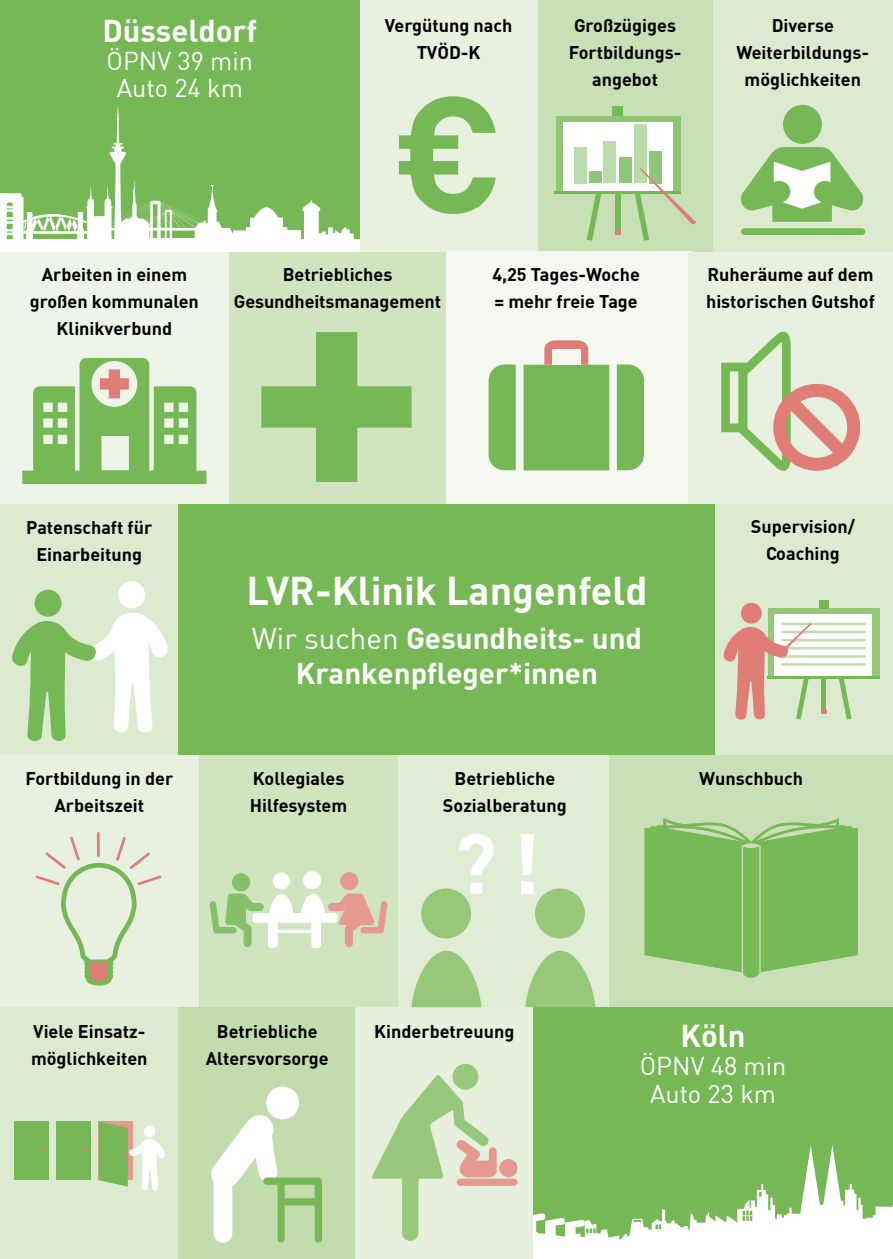
<style>
.page{position:relative;width:893px;height:1259px;background:#fff}
.page>*{position:absolute;margin:0;border:0;box-sizing:border-box;transform-origin:0 0}
.t1{font:700 39.3px "DIN";color:#fff}
.t2{font:700 30.9px "DIN";color:#fff}
.t3{font:700 29.4px/35.4px "DIN";color:#fff;text-align:center}
.t4{font:25.2px/27.9px "DIN";color:#fff;text-align:center}
.t5{font:700 18px/27px "DIN";color:#000;text-align:center}
.s1{font-weight:400}
</style>
<div class="page">
<div style="left:178px;top:993px;width:178px;height:266px;background:#c2dcae"></div>
<div style="left:533px;top:964px;width:360px;height:286px;background:#75b855"></div>
<div style="left:0;top:989px;width:178px;height:270px;background:#dcebd0"></div>
<div style="left:710px;top:503px;width:183px;height:252px;background:#dcebd0"></div>
<div style="left:0;top:503px;width:179px;height:252px;background:#dcebd0"></div>
<div style="left:537px;top:0;width:178px;height:256px;background:#c9e0b6"></div>
<div style="left:0;top:0;width:360px;height:243px;background:#75b855"></div>
<div style="left:360px;top:0;width:178px;height:257px;background:#e8f1e0"></div>
<div style="left:0;top:252px;width:230px;height:251px;background:#eef5e8"></div>
<div style="left:229px;top:252px;width:220px;height:251px;background:#cfe4bf"></div>
<div style="left:446px;top:252px;width:246px;height:254px;background:#f4f8f0"></div>
<div style="left:688px;top:252px;width:205px;height:251px;background:#e8f1e0"></div>
<div style="left:179px;top:503px;width:536px;height:252px;background:#75b855"></div>
<div style="left:713px;top:0;width:180px;height:252px;background:#dcebd0"></div>
<div style="left:0;top:239px;width:360px;height:13px;background:#fff"></div>
<svg style="left:0;top:106px;width:354px;height:133px"></svg>
<div style="left:355px;top:1002px;width:178px;height:257px;background:#e6f0dd"></div>
<div style="left:0;top:755px;width:199px;height:252px;background:#e8f1e0"></div>
<div style="left:199px;top:755px;width:199px;height:252px;background:#cfe4bf"></div>
<div style="left:398px;top:755px;width:212px;height:252px;background:#dfedd5"></div>
<div style="left:609px;top:755px;width:284px;height:252px;background:#c9e0b6"></div>
<svg style="left:399px;top:96px;width:97px;height:118px"></svg>
<div style="left:556px;top:116px;width:125px;height:76px;background:#8ec472"></div>
<div style="left:563px;top:122px;width:109px;height:70px;background:#fff"></div>
<hr style="left:554px;top:192px;width:127px;height:2px;background:#75b855">
<svg style="left:587px;top:194px;width:14px;height:47px"></svg>
<div style="left:612px;top:106px;width:11px;height:10px;background:#75b855"></div>
<div style="left:574px;top:147px;width:12px;height:36px;background:#badbaa"></div>
<div style="left:589px;top:171px;width:12px;height:12px;background:#90c677"></div>
<div style="left:604px;top:141px;width:12px;height:42px;background:#badbaa"></div>
<div style="left:634px;top:124px;width:12px;height:59px;background:#badbaa"></div>
<svg style="left:615px;top:147px;width:81px;height:94px"></svg>
<svg style="left:22px;top:358px;width:184px;height:126px"></svg>
<svg style="left:209px;top:871px;width:179px;height:77px"></svg>
<svg style="left:411px;top:950px;width:70px;height:57px"></svg>
<div style="left:421px;top:888px;width:50px;height:50px;background:#97c778;border-radius:50%"></div>
<svg style="left:525px;top:950px;width:70px;height:57px"></svg>
<div style="left:535px;top:888px;width:50px;height:50px;background:#97c778;border-radius:50%"></div>
<svg style="left:459px;top:834px;width:35px;height:60px"></svg>
<svg style="left:521px;top:834px;width:13px;height:60px"></svg>
<div style="left:14px;top:1121px;width:35px;height:59px;background:#75b855"></div>
<svg style="left:41px;top:1146px;width:4px;height:4px"></svg>
<div style="left:57px;top:1121px;width:34px;height:59px;background:#75b855"></div>
<svg style="left:83px;top:1146px;width:4px;height:4px"></svg>
<svg style="left:99px;top:1121px;width:66px;height:69px"></svg>
<div style="left:144px;top:1125px;width:11px;height:12px;background:#fff;border-radius:50%"></div>
<div style="left:266px;top:1086px;width:33px;height:33px;background:#fff;border-radius:50%"></div>
<svg style="left:211px;top:1115px;width:67px;height:128px"></svg>
<div style="left:263px;top:1177px;width:58px;height:7px;background:#75b855;border-radius:4px"></div>
<div style="left:315px;top:1177px;width:7px;height:65px;background:#75b855;border-radius:4px"></div>
<div style="left:277px;top:1177px;width:8px;height:65px;background:#75b855;border-radius:4px"></div>
<div style="left:279px;top:1198px;width:42px;height:7px;background:#75b855;border-radius:4px"></div>
<svg style="left:453px;top:1063px;width:25px;height:26px"></svg>
<svg style="left:372px;top:1074px;width:521px;height:176px"></svg>
<svg style="left:261px;top:332px;width:151px;height:150px"></svg>
<hr style="left:97px;top:833px;width:3px;height:22px;background:#df7d76">
<svg style="left:35px;top:834px;width:127px;height:151px"></svg>
<svg style="left:489px;top:364px;width:27px;height:106px"></svg>
<div style="left:617px;top:364px;width:27px;height:106px;background:#75b855"></div>
<svg style="left:524px;top:340px;width:85px;height:130px"></svg>
<div style="left:552px;top:349px;width:28px;height:16px;background:#f4f8f0"></div>
<div style="left:784px;top:106px;width:37px;height:37px;background:#75b855;border-radius:50%"></div>
<div style="left:783px;top:105px;width:39px;height:39px;border:1px solid #75b855;border-radius:50%"></div>
<svg style="left:740px;top:147px;width:124px;height:75px"></svg>
<div style="left:742px;top:229px;width:122px;height:5px;background:#75b855;border-radius:3px"></div>
<div style="left:741px;top:228px;width:124px;height:7px;border:1px solid #75b855;border-radius:3px"></div>
<div style="left:721px;top:363px;width:26px;height:69px;border:9px solid #75b855"></div>
<svg style="left:731px;top:331px;width:130px;height:140px"></svg>
<div style="left:768px;top:608px;width:111px;height:68px;background:#94c77a"></div>
<div style="left:775px;top:614px;width:97px;height:62px;background:#fff"></div>
<hr style="left:767px;top:676px;width:113px;height:2px;background:#75b855">
<svg style="left:839px;top:678px;width:12px;height:41px"></svg>
<div style="left:819px;top:600px;width:9px;height:8px;background:#75b855"></div>
<hr style="left:781px;top:622px;width:85px;height:3px;background:#c2dcae">
<hr style="left:781px;top:639px;width:85px;height:2px;background:#c2dcae">
<hr style="left:781px;top:655px;width:85px;height:3px;background:#c2dcae">
<hr style="left:781px;top:631px;width:85px;height:2px;background:#c2dcae">
<hr style="left:781px;top:647px;width:85px;height:2px;background:#c2dcae">
<hr style="left:781px;top:663px;width:85px;height:2px;background:#c2dcae">
<div style="left:741px;top:603px;width:21px;height:20px;background:#df7d76;border-radius:50%"></div>
<svg style="left:723px;top:612px;width:103px;height:107px"></svg>
<svg style="left:644px;top:818px;width:214px;height:160px"></svg>
<hr style="left:759px;top:845px;width:1px;height:127px;background:#c9e0b6">
<hr style="left:742px;top:845px;width:1px;height:127px;background:#c9e0b6">
<div style="left:118px;top:581px;width:27px;height:27px;background:#fff;border-radius:50%"></div>
<svg style="left:12px;top:609px;width:156px;height:132px"></svg>
<div style="left:35px;top:590px;width:27px;height:26px;background:#75b855;border-radius:50%"></div>
<h2 class="t2" style="left:103px;top:10px;width:156px">Düsseldorf</h2>
<h3 class="t4" style="left:107px;top:46px;width:148px">ÖPNV 39 min<br>Auto 24 km</h3>
<p class="t5" style="left:385px;top:11px;width:129px">Vergütung nach<br>TVÖD-K</p>
<p class="t5" style="left:569px;top:11px;width:114px">Großzügiges<br>Fortbildungs&shy;angebot</p>
<p class="t5" style="left:736px;top:11px;width:132px">Diverse<br>Weiterbildungs&shy;möglichkeiten</p>
<p class="t5" style="left:30px;top:260px;width:171px">Arbeiten in einem großen kommunalen<br>Klinikverbund</p>
<p class="t5" style="left:234px;top:260px;width:209px">Betriebliches<br>Gesundheitsmanagement</p>
<p class="t5" style="left:706px;top:260px;width:170px;text-align:left">Ruheräume auf dem historischen Gutshof</p>
<p class="t5" style="left:492px;top:260px;width:149px;text-align:left">4,25 Tages-Woche = mehr freie Tage</p>
<p class="t5" style="left:26px;top:513px;width:128px">Patenschaft für<br>Einarbeitung</p>
<h1 class="t1" style="left:247px;top:565px;width:402px">LVR-Klinik Langenfeld</h1>
<h3 class="t3" style="left:252px;top:619px;width:392px"><span class="s1">Wir suchen</span> Gesundheits- und<br>Krankenpfleger*innen</h3>
<p class="t5" style="left:751px;top:512px;width:106px">Supervision/<br>Coaching</p>
<p class="t5" style="left:26px;top:764px;width:149px">Fortbildung in der<br>Arbeitszeit</p>
<p class="t5" style="left:250px;top:764px;width:99px;text-align:left">Kollegiales<br>Hilfesystem</p>
<p class="t5" style="left:443px;top:764px;width:125px">Betriebliche<br>Sozialberatung</p>
<p class="t5" style="left:699px;top:764px;width:105px">Wunschbuch</p>
<p class="t5" style="left:31px;top:1016px;width:118px;text-align:left">Viele Einsatz&shy;möglichkeiten</p>
<p class="t5" style="left:206px;top:1016px;width:125px">Betriebliche<br>Altersvorsorge</p>
<p class="t5" style="left:374px;top:1016px;width:142px">Kinderbetreuung</p>
<h2 class="t2" style="left:681px;top:1016px;width:67px">Köln</h2>
<h3 class="t4" style="left:640px;top:1051px;width:148px">ÖPNV 48 min<br>Auto 23 km</h3>
</div>
